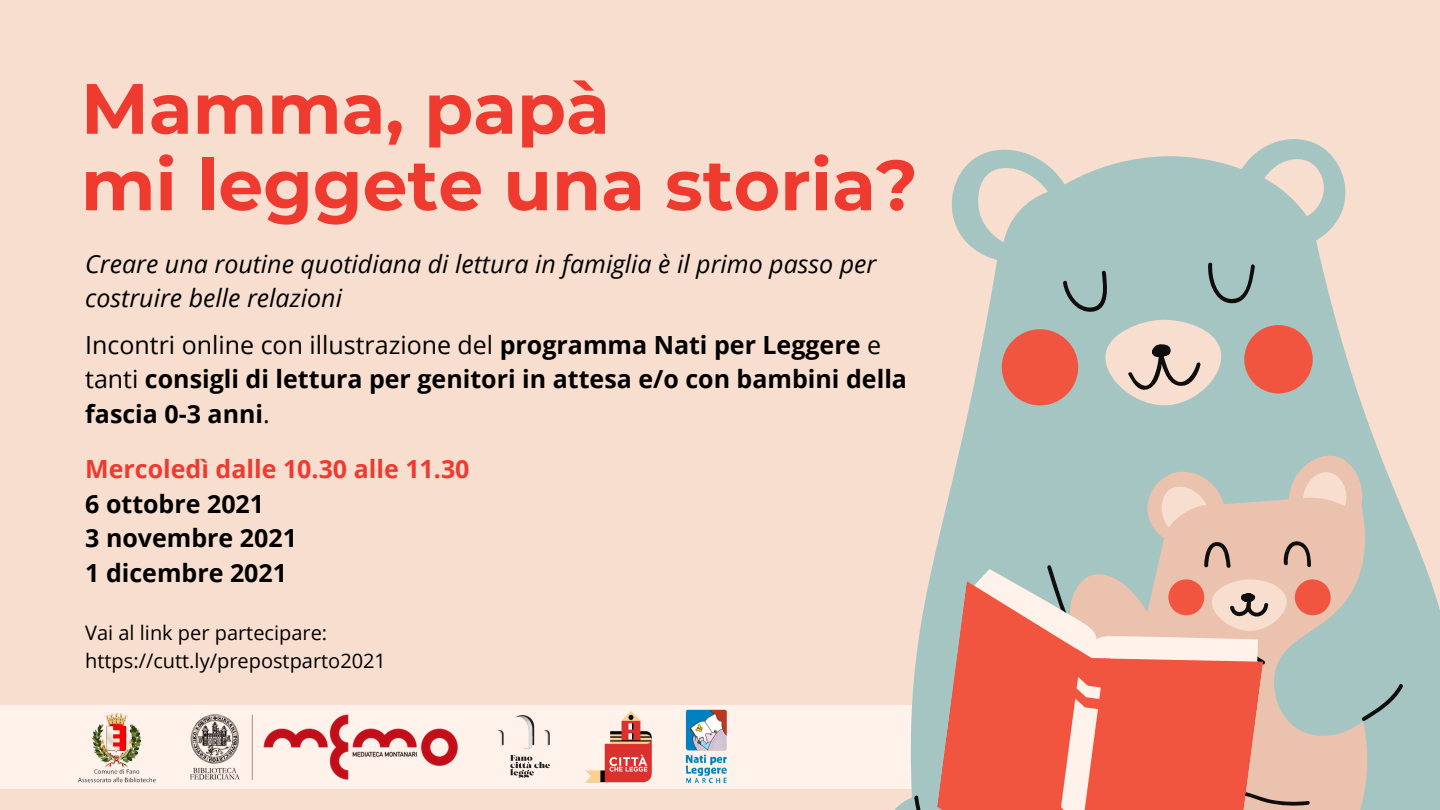
<style>
.page{position:relative;width:1440px;height:810px;background:#fff}
.page>*{position:absolute;margin:0;border:0;box-sizing:border-box;transform-origin:0 0}
.t1{font:700 71px "Montserrat";color:#ef3a30}
.t2{font:700 25px/34.5px "Open Sans";color:#000}
.t3{font:italic 25px/34.5px "Open Sans";color:#000}
.t4{font:700 25px "Open Sans";color:#ef3a30}
.t5{font:20px/27.8px "Open Sans";color:#000}
.s1{font-weight:400}
</style>
<div class="page">
<div style="left:0;top:0;width:1440px;height:809px;background:#f7decf"></div>
<div style="left:0;top:705px;width:1317px;height:84px;background:#fff2ea"></div>
<svg style="left:884px;top:139px;width:556px;height:671px"></svg>
<svg style="left:977px;top:155px;width:373px;height:107px;fill:#a5c5c2"></svg>
<svg style="left:914px;top:262px;width:490px;height:548px;fill:#a5c5c2"></svg>
<img style="left:77px;top:713px;width:79px;height:70px">
<img style="left:190px;top:714px;width:268px;height:66px">
<img style="left:685px;top:709px;width:42px;height:75px">
<img style="left:585px;top:711px;width:67px;height:72px">
<img style="left:497px;top:715px;width:53px;height:63px">
<svg style="left:929px;top:581px;width:340px;height:229px;fill:#a5c5c2"></svg>
<svg style="left:964px;top:567px;width:304px;height:243px"></svg>
<p class="t1" style="left:81px;top:65px;width:530px">Mamma, papà</p>
<p class="t1" style="left:81px;top:142px;width:838px">mi leggete una storia?</p>
<p class="t3" style="left:85px;top:246px;width:793px">Creare una routine quotidiana di lettura in famiglia è il primo passo per costruire belle relazioni</p>
<p class="t2" style="left:85px;top:327px;width:823px"><span class="s1">Incontri online con illustrazione del</span> programma Nati per Leggere <span class="s1">e tanti</span> consigli di lettura per genitori in attesa e/o con bambini della fascia 0-3 anni<span class="s1">.</span></p>
<p class="t4" style="left:85px;top:451px;width:386px">Mercoledì dalle 10.30 alle 11.30</p>
<p class="t2" style="left:85px;top:486px;width:180px">6 ottobre 2021</p>
<p class="t2" style="left:85px;top:520px;width:213px">3 novembre 2021</p>
<p class="t2" style="left:85px;top:555px;width:203px">1 dicembre 2021</p>
<p class="t5" style="left:85px;top:618px;width:302px">Vai al link per partecipare: https://cutt.ly/prepostparto2021</p>
</div>
